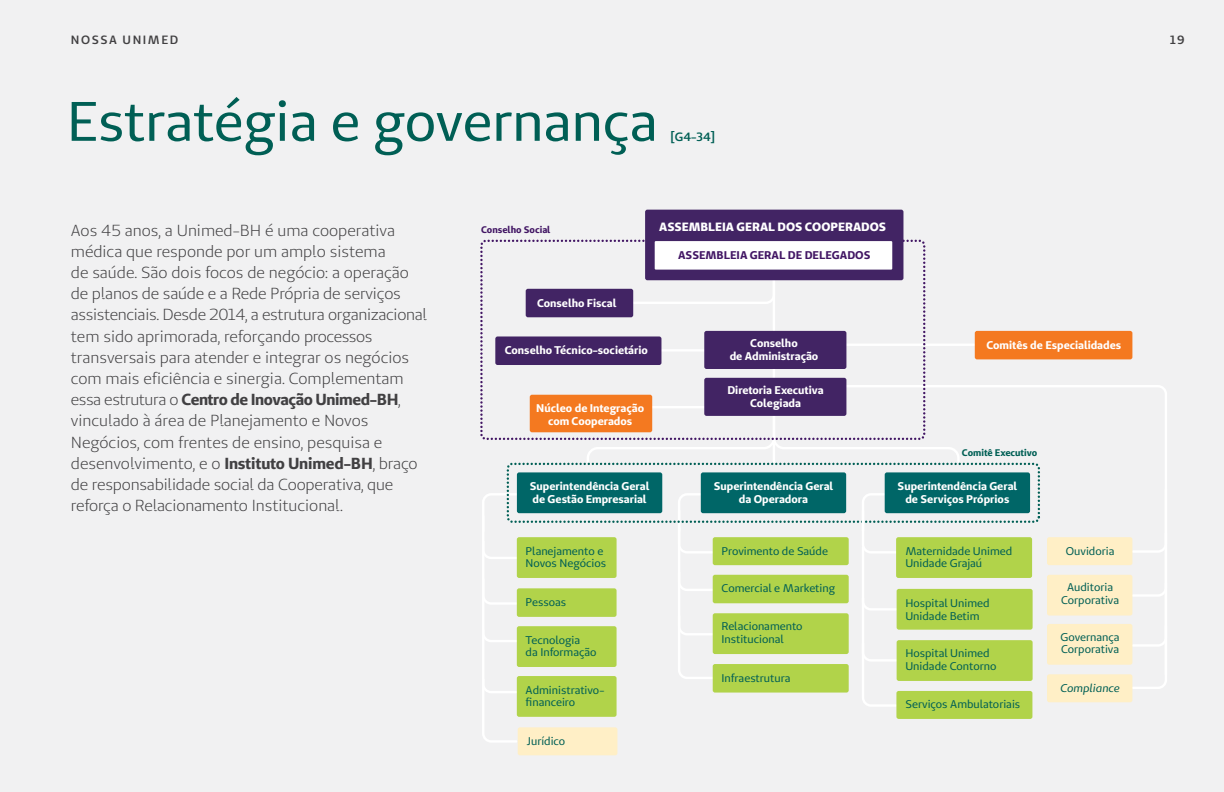
<style>
.page{position:relative;width:1224px;height:792px;background:#f1f1f2}
.page>*{position:absolute;margin:0;border:0;box-sizing:border-box;transform-origin:0 0}
.t1{font:55.4px "Unimed Sans";color:#005f55}
.t2{font:16px/21.2px "Unimed Sans";color:#414042}
.t3{font:800 12px "Unimed Sans";color:#fff}
.t4{font:600 12px "Unimed Sans";letter-spacing:.13em;color:#414042}
.t5{font:600 12px "Unimed Sans";color:#005f55}
.t6{font:11.2px/12.8px "Unimed Sans";color:#005f55}
.t7{font:700 11.2px/13.4px "Unimed Sans";color:#fff;text-align:center}
.t8{font:700 11.2px "Unimed Sans";color:#421664}
.t9{font:italic 11.2px "Unimed Sans";color:#005f55}
.t10{font:700 9.6px "Unimed Sans";color:#005f55}
.t11{font:700 9.6px "Unimed Sans";color:#421664}
.s1{font-weight:700}
</style>
<div class="page">
<hr style="left:841px;top:344px;width:133px;height:2px;background:#fff">
<svg style="left:631px;top:279px;width:145px;height:26px"></svg>
<svg style="left:831px;top:384px;width:336px;height:220px"></svg>
<div style="left:480px;top:240px;width:445px;height:200px;border:2px dashed #421664;border-radius:5px"></div>
<div style="left:530px;top:395px;width:122px;height:37px;background:#f47920;border-radius:2px"></div>
<hr style="left:773px;top:280px;width:2px;height:50px;background:#fff">
<hr style="left:773px;top:360px;width:2px;height:26px;background:#fff">
<svg style="left:585px;top:389px;width:376px;height:74px"></svg>
<hr style="left:662px;top:349px;width:46px;height:3px;background:#fff">
<div style="left:704px;top:331px;width:142px;height:38px;background:#422464;border-radius:2px"></div>
<div style="left:704px;top:378px;width:142px;height:38px;background:#422464;border-radius:2px"></div>
<div style="left:526px;top:289px;width:107px;height:28px;background:#422464;border-radius:2px"></div>
<div style="left:495px;top:336px;width:166px;height:29px;background:#422464;border-radius:2px"></div>
<div style="left:517px;top:472px;width:145px;height:41px;background:#006667;border-radius:2px"></div>
<svg style="left:482px;top:492px;width:37px;height:252px"></svg>
<div style="left:517px;top:537px;width:100px;height:41px;background:#b1d34a;border-radius:2px"></div>
<svg style="left:678px;top:492px;width:37px;height:188px"></svg>
<div style="left:507px;top:463px;width:533px;height:60px;border:2px dashed #005f55;border-radius:5px"></div>
<svg style="left:1130px;top:487px;width:37px;height:203px"></svg>
<svg style="left:861px;top:492px;width:37px;height:214px"></svg>
<div style="left:701px;top:472px;width:145px;height:41px;background:#006667;border-radius:2px"></div>
<div style="left:885px;top:472px;width:145px;height:41px;background:#006667;border-radius:2px"></div>
<div style="left:645px;top:210px;width:258px;height:70px;background:#422464;border-radius:2px"></div>
<div style="left:655px;top:241px;width:237px;height:29px;background:#fff"></div>
<div style="left:975px;top:331px;width:157px;height:28px;background:#f47920;border-radius:2px"></div>
<div style="left:517px;top:626px;width:100px;height:41px;background:#b1d34a;border-radius:2px"></div>
<div style="left:517px;top:676px;width:100px;height:41px;background:#b1d34a;border-radius:2px"></div>
<div style="left:517px;top:588px;width:100px;height:29px;background:#b1d34a;border-radius:2px"></div>
<div style="left:713px;top:537px;width:136px;height:28px;background:#b1d34a;border-radius:2px"></div>
<div style="left:713px;top:575px;width:136px;height:28px;background:#b1d34a;border-radius:2px"></div>
<div style="left:713px;top:613px;width:136px;height:41px;background:#b1d34a;border-radius:2px"></div>
<div style="left:896px;top:537px;width:136px;height:41px;background:#b1d34a;border-radius:2px"></div>
<div style="left:896px;top:691px;width:136px;height:28px;background:#b1d34a;border-radius:2px"></div>
<div style="left:897px;top:589px;width:136px;height:41px;background:#b1d34a;border-radius:2px"></div>
<div style="left:897px;top:640px;width:136px;height:41px;background:#b1d34a;border-radius:2px"></div>
<div style="left:518px;top:727px;width:99px;height:28px;background:#ffefc6;border-radius:2px"></div>
<div style="left:713px;top:664px;width:136px;height:29px;background:#b1d34a;border-radius:2px"></div>
<div style="left:1047px;top:537px;width:85px;height:28px;background:#ffefc6;border-radius:2px"></div>
<div style="left:1047px;top:674px;width:85px;height:28px;background:#ffefc6;border-radius:2px"></div>
<div style="left:1047px;top:575px;width:85px;height:41px;background:#ffefc6;border-radius:2px"></div>
<div style="left:1047px;top:624px;width:85px;height:41px;background:#ffefc6;border-radius:2px"></div>
<p class="t4" style="left:71px;top:32px;width:109px">NOSSA UN IMED</p>
<p class="t4" style="left:1170px;top:32px;width:16px">19</p>
<h1 class="t1" style="left:67px;top:86px;width:593px">Estratégia e governança</h1>
<p class="t5" style="left:671px;top:129px;width:46px">[G4-34]</p>
<p class="t2" style="left:71px;top:219px;width:358px">Aos 45 anos, a Unimed-BH é uma cooperativa médica que responde por um amplo sistema<br>de saúde. São dois focos de negócio: a operação de planos de saúde e a Rede Própria de serviços assistenciais. Desde 2014, a estrutura organizacional tem sido aprimorada, reforçando processos transversais para atender e integrar os negócios com mais eficiência e sinergia. Complementam essa estrutura o <span class="s1">Centro de Inovação Unimed-BH</span>, vinculado à área de Planejamento e Novos Negócios, com frentes de ensino, pesquisa e desenvolvimento, e o <span class="s1">Instituto Unimed-BH</span>, braço de responsabilidade social da Cooperativa, que reforça o Relacionamento Institucional.</p>
<p class="t11" style="left:481px;top:223px;width:71px">Conselho Social</p>
<p class="t3" style="left:659px;top:218px;width:228px">ASSEMBLEIA GERAL DOS COOPERADOS</p>
<p class="t8" style="left:678px;top:247px;width:194px">ASSEMBLEIA GERAL DE DELEGADOS</p>
<p class="t7" style="left:537px;top:296px;width:81px">Conselho Fiscal</p>
<p class="t7" style="left:505px;top:343px;width:145px">Conselho Técnico-societário</p>
<p class="t7" style="left:730px;top:336px;width:90px">Conselho<br>de Administração</p>
<p class="t7" style="left:727px;top:383px;width:98px">Diretoria Executiva<br>Colegiada</p>
<p class="t7" style="left:536px;top:401px;width:109px">Núcleo de Integração com Cooperados</p>
<p class="t7" style="left:986px;top:338px;width:136px">Comitês de Especialidades</p>
<p class="t10" style="left:962px;top:446px;width:77px">Comitê Executivo</p>
<p class="t7" style="left:530px;top:479px;width:121px;line-height:12.8px;text-align:left">Superintendência Geral de Gestão Empresarial</p>
<p class="t7" style="left:714px;top:479px;width:121px;line-height:12.8px">Superintendência Geral da Operadora</p>
<p class="t7" style="left:898px;top:479px;width:121px;line-height:12.8px">Superintendência Geral de Serviços Próprios</p>
<p class="t6" style="left:526px;top:544px;width:82px">Planejamento e<br>Novos Negócios</p>
<p class="t6" style="left:526px;top:595px;width:42px">Pessoas</p>
<p class="t6" style="left:526px;top:633px;width:72px">Tecnologia<br>da Informação</p>
<p class="t6" style="left:526px;top:683px;width:80px">Administrativo&shy;financeiro</p>
<p class="t6" style="left:527px;top:734px;width:40px">Jurídico</p>
<p class="t6" style="left:722px;top:544px;width:108px">Provimento de Saúde</p>
<p class="t6" style="left:722px;top:582px;width:115px">Comercial e Marketing</p>
<p class="t6" style="left:722px;top:620px;width:83px">Relacionamento<br>Institucional</p>
<p class="t6" style="left:722px;top:671px;width:70px">Infraestrutura</p>
<p class="t6" style="left:905px;top:544px;width:108px">Maternidade Unimed<br>Unidade Grajaú</p>
<p class="t6" style="left:905px;top:596px;width:86px">Hospital Unimed<br>Unidade Betim</p>
<p class="t6" style="left:905px;top:647px;width:92px">Hospital Unimed<br>Unidade Contorno</p>
<p class="t6" style="left:905px;top:698px;width:116px">Serviços Ambulatoriais</p>
<p class="t6" style="left:1066px;top:544px;width:50px">Ouvidoria</p>
<p class="t6" style="left:1061px;top:581px;width:60px;text-align:center">Auditoria<br>Corporativa</p>
<p class="t6" style="left:1061px;top:630px;width:61px">Governança<br>Corporativa</p>
<p class="t9" style="left:1060px;top:681px;width:61px">Compliance</p>
</div>
